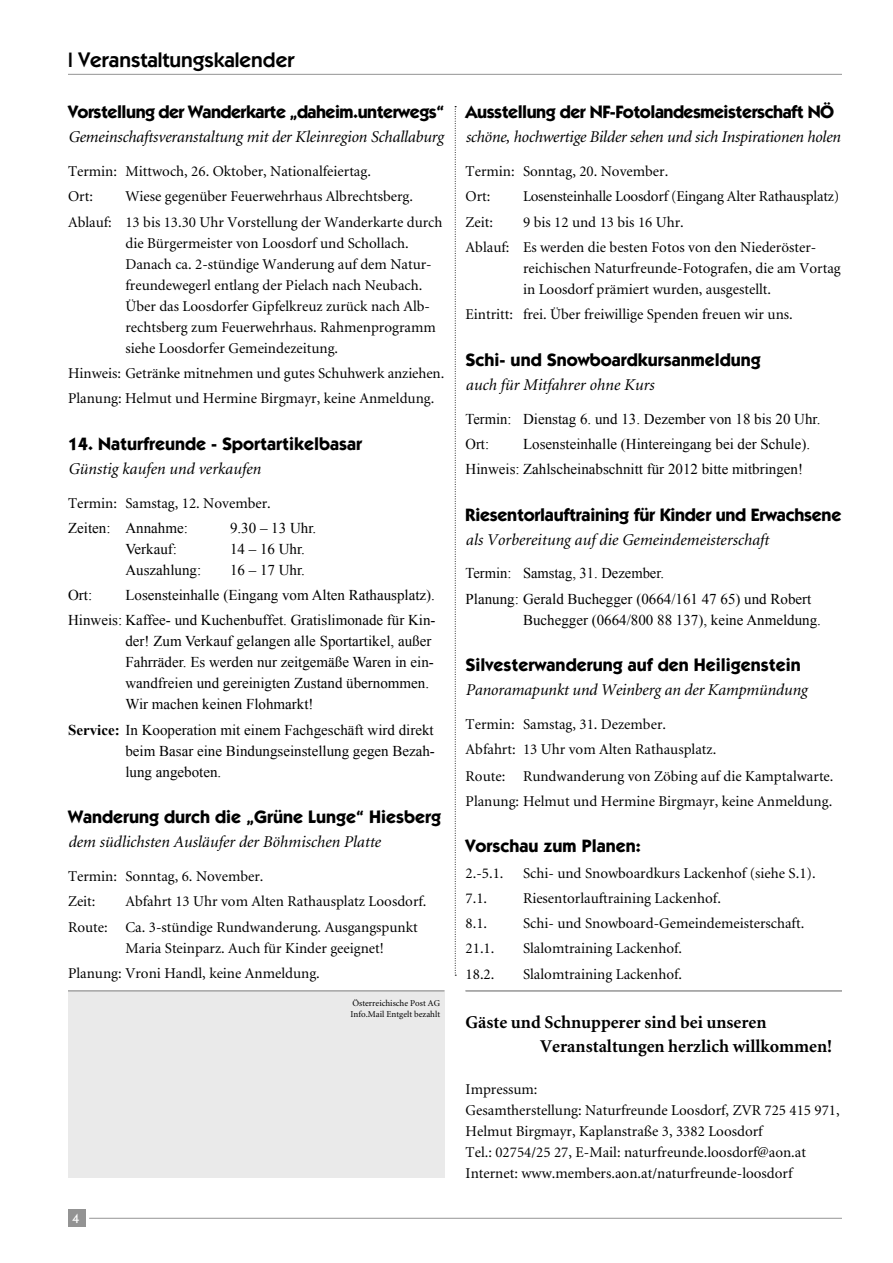
<style>
.page{position:relative;width:893px;height:1263px;background:#fff}
.page>*{position:absolute;margin:0;border:0;box-sizing:border-box;transform-origin:0 0}
.t1{font:600 21px "Itc Kabel";color:#000}
.S_4_Titel{font:700 18px "Itc Kabel";color:#000}
._20_30_40_50_60_70_Jahre{font:700 18px "Minion";color:#000}
.S_4_Titel-2{font:700 18px "Itc Kabel";letter-spacing:-.025em;color:#000}
.Ort_Zeit_Kosten_Leitung{font:700 18px "Itc Kabel";letter-spacing:-.025em;color:#000}
.S_4_Untertitel{font:italic 16.5px "Minion";letter-spacing:-.01em;color:#000}
.Ort_Zeit_Kosten_Leitung-2{font:15px/21px "Minion";color:#000}
.Ort_Zeit_Kosten_Leitung-3{font:15px/21px "Times New Roman";color:#000}
.t2{font:500 13.5px "Itc Kabel";color:#fff}
.t3{font:9px/10.8px "Minion";color:#000}
.s1{font-weight:700}
</style>
<div class="page">
<div style="left:68px;top:991px;width:376px;height:187px;background:#eaeaea"></div>
<hr style="left:68px;top:74px;width:774px;height:1px;background:#aaa">
<hr style="left:466px;top:990px;width:376px;height:1px;background:#aaa">
<hr style="left:68px;top:990px;width:376px;height:1px;background:#aaa">
<hr style="left:89px;top:1218px;width:753px;height:1px;background:#aaa">
<div style="left:68px;top:1210px;width:17px;height:17px;background:#939393"></div>
<svg style="left:455px;top:106px;width:1px;height:870px"></svg>
<p class="t1" style="left:68px;top:48px;width:228px">| Veranstaltungskalender</p>
<p class="S_4_Titel-2" style="left:68px;top:101px;width:378px">Vorstellung der Wanderkarte „daheim.unterwegs“</p>
<p class="S_4_Untertitel" style="left:68px;top:129px;width:377px">Gemeinschaftsveranstaltung mit der Kleinregion Schallaburg</p>
<p class="Ort_Zeit_Kosten_Leitung-2" style="left:68px;top:161px;width:304px">Termin: Mittwoch, 26. Oktober, Nationalfeiertag.</p>
<p class="Ort_Zeit_Kosten_Leitung-2" style="left:68px;top:187px;width:26px">Ort:</p>
<p class="Ort_Zeit_Kosten_Leitung-2" style="left:125px;top:187px;width:289px">Wiese gegenüber Feuerwehrhaus Albrechtsberg.</p>
<p class="Ort_Zeit_Kosten_Leitung-2" style="left:125px;top:212px;width:319px;text-indent:-57px">Ablauf: 13 bis 13.30 Uhr Vorstellung der Wanderkarte durch die Bürgermeister von Loosdorf und Schollach.<br>Danach ca. 2-stündige Wanderung auf dem Natur&shy;freundewegerl entlang der Pielach nach Neubach.<br>Über das Loosdorfer Gipfelkreuz zurück nach Alb&shy;rechtsberg zum Feuerwehrhaus. Rahmenprogramm siehe Loosdorfer Gemeindezeitung.</p>
<p class="Ort_Zeit_Kosten_Leitung-2" style="left:68px;top:363px;width:378px">Hinweis: Getränke mitnehmen und gutes Schuhwerk anziehen.</p>
<p class="Ort_Zeit_Kosten_Leitung-2" style="left:68px;top:388px;width:368px">Planung: Helmut und Hermine Birgmayr, keine Anmeldung.</p>
<p class="S_4_Titel" style="left:68px;top:432px;width:296px">14. Naturfreunde - Sportartikelbasar</p>
<p class="S_4_Untertitel" style="left:68px;top:460px;width:194px">Günstig kaufen und verkaufen</p>
<p class="Ort_Zeit_Kosten_Leitung-2" style="left:68px;top:493px;width:204px">Termin: Samstag, 12. November.</p>
<p class="Ort_Zeit_Kosten_Leitung-3" style="left:68px;top:517px;width:121px">Zeiten: Annahme:</p>
<p class="Ort_Zeit_Kosten_Leitung-3" style="left:230px;top:517px;width:88px">9.30 – 13 Uhr.</p>
<p class="Ort_Zeit_Kosten_Leitung-3" style="left:125px;top:538px;width:53px">Verkauf:</p>
<p class="Ort_Zeit_Kosten_Leitung-3" style="left:230px;top:538px;width:76px">14 – 16 Uhr.</p>
<p class="Ort_Zeit_Kosten_Leitung-3" style="left:125px;top:559px;width:77px">Auszahlung:</p>
<p class="Ort_Zeit_Kosten_Leitung-3" style="left:230px;top:559px;width:76px">16 – 17 Uhr.</p>
<p class="Ort_Zeit_Kosten_Leitung-3" style="left:68px;top:584px;width:26px">Ort:</p>
<p class="Ort_Zeit_Kosten_Leitung-3" style="left:125px;top:584px;width:311px">Losensteinhalle (Eingang vom Alten Rathausplatz).</p>
<p class="Ort_Zeit_Kosten_Leitung-3" style="left:125px;top:610px;width:312px;text-indent:-57px">Hinweis: Kaffee- und Kuchenbuffet. Gratislimonade für Kin&shy;der! Zum Verkauf gelangen alle Sportartikel, außer Fahrräder. Es werden nur zeitgemäße Waren in ein&shy;wandfreien und gereinigten Zustand übernommen.<br>Wir machen keinen Flohmarkt!</p>
<p class="Ort_Zeit_Kosten_Leitung-3" style="left:125px;top:719px;width:311px;text-align:justify;text-indent:-57px"><span class="s1">Service:</span> In Kooperation mit einem Fachgeschäft wird direkt beim Basar eine Bindungseinstellung gegen Bezah&shy;lung angeboten.</p>
<p class="S_4_Titel" style="left:68px;top:806px;width:375px">Wanderung durch die „Grüne Lunge“ Hiesberg</p>
<p class="S_4_Untertitel" style="left:68px;top:834px;width:314px">dem südlichsten Ausläufer der Böhmischen Platte</p>
<p class="Ort_Zeit_Kosten_Leitung-2" style="left:68px;top:866px;width:197px">Termin: Sonntag, 6. November.</p>
<p class="Ort_Zeit_Kosten_Leitung-2" style="left:68px;top:891px;width:29px">Zeit:</p>
<p class="Ort_Zeit_Kosten_Leitung-2" style="left:125px;top:891px;width:303px">Abfahrt 13 Uhr vom Alten Rathausplatz Loosdorf.</p>
<p class="Ort_Zeit_Kosten_Leitung-2" style="left:125px;top:917px;width:294px;text-indent:-57px">Route: Ca. 3-stündige Rundwanderung. Ausgangspunkt<br>Maria Steinparz. Auch für Kinder geeignet!</p>
<p class="Ort_Zeit_Kosten_Leitung-2" style="left:68px;top:963px;width:253px">Planung: Vroni Handl, keine Anmeldung.</p>
<p class="t2" style="left:72px;top:1210px;width:9px">4</p>
<p class="t3" style="left:350px;top:998px;width:91px">Österreichische Post AG<br>Info.Mail Entgelt bezahlt</p>
<p class="Ort_Zeit_Kosten_Leitung" style="left:466px;top:101px;width:370px">Ausstellung der NF-Fotolandesmeisterschaft NÖ</p>
<p class="S_4_Untertitel" style="left:466px;top:129px;width:376px">schöne, hochwertige Bilder sehen und sich Inspirationen holen</p>
<p class="Ort_Zeit_Kosten_Leitung-2" style="left:466px;top:161px;width:204px">Termin: Sonntag, 20. November.</p>
<p class="Ort_Zeit_Kosten_Leitung-2" style="left:466px;top:187px;width:26px">Ort:</p>
<p class="Ort_Zeit_Kosten_Leitung-2" style="left:523px;top:187px;width:318px">Losensteinhalle Loosdorf (Eingang Alter Rathausplatz)</p>
<p class="Ort_Zeit_Kosten_Leitung-2" style="left:466px;top:212px;width:29px">Zeit:</p>
<p class="Ort_Zeit_Kosten_Leitung-2" style="left:523px;top:212px;width:162px">9 bis 12 und 13 bis 16 Uhr.</p>
<p class="Ort_Zeit_Kosten_Leitung-2" style="left:523px;top:237px;width:319px;text-indent:-57px">Ablauf: Es werden die besten Fotos von den Niederöster&shy;reichischen Naturfreunde-Fotografen, die am Vortag in Loosdorf prämiert wurden, ausgestellt.</p>
<p class="Ort_Zeit_Kosten_Leitung-2" style="left:466px;top:304px;width:329px">Eintritt: frei. Über freiwillige Spenden freuen wir uns.</p>
<p class="S_4_Titel" style="left:466px;top:348px;width:297px">Schi- und Snowboardkursanmeldung</p>
<p class="S_4_Untertitel" style="left:466px;top:376px;width:190px">auch für Mitfahrer ohne Kurs</p>
<p class="Ort_Zeit_Kosten_Leitung-3" style="left:466px;top:408px;width:356px">Termin: Dienstag 6. und 13. Dezember von 18 bis 20 Uhr.</p>
<p class="Ort_Zeit_Kosten_Leitung-3" style="left:466px;top:433px;width:25px">Ort:</p>
<p class="Ort_Zeit_Kosten_Leitung-3" style="left:523px;top:433px;width:289px">Losensteinhalle (Hintereingang bei der Schule).</p>
<p class="Ort_Zeit_Kosten_Leitung-3" style="left:466px;top:458px;width:339px">Hinweis: Zahlscheinabschnitt für 2012 bitte mitbringen!</p>
<p class="S_4_Titel" style="left:466px;top:503px;width:377px">Riesentorlauftraining für Kinder und Erwachsene</p>
<p class="S_4_Untertitel" style="left:466px;top:531px;width:305px">als Vorbereitung auf die Gemeindemeisterschaft</p>
<p class="Ort_Zeit_Kosten_Leitung-3" style="left:466px;top:563px;width:200px">Termin: Samstag, 31. Dezember.</p>
<p class="Ort_Zeit_Kosten_Leitung-3" style="left:523px;top:588px;width:299px;text-indent:-57px">Planung: Gerald Buchegger (0664/161 47 65) und Robert<br>Buchegger (0664/800 88 137), keine Anmeldung.</p>
<p class="S_4_Titel" style="left:466px;top:654px;width:337px">Silvesterwanderung auf den Heiligenstein</p>
<p class="S_4_Untertitel" style="left:466px;top:682px;width:343px">Panoramapunkt und Weinberg an der Kampmündung</p>
<p class="Ort_Zeit_Kosten_Leitung-2" style="left:466px;top:714px;width:202px">Termin: Samstag, 31. Dezember.</p>
<p class="Ort_Zeit_Kosten_Leitung-2" style="left:466px;top:740px;width:252px">Abfahrt: 13 Uhr vom Alten Rathausplatz.</p>
<p class="Ort_Zeit_Kosten_Leitung-2" style="left:466px;top:766px;width:369px">Route: Rundwanderung von Zöbing auf die Kamptalwarte.</p>
<p class="Ort_Zeit_Kosten_Leitung-2" style="left:466px;top:791px;width:368px">Planung: Helmut und Hermine Birgmayr, keine Anmeldung.</p>
<p class="S_4_Titel" style="left:466px;top:835px;width:177px">Vorschau zum Planen:</p>
<p class="Ort_Zeit_Kosten_Leitung-2" style="left:466px;top:863px;width:39px">2.-5.1.</p>
<p class="Ort_Zeit_Kosten_Leitung-2" style="left:523px;top:863px;width:294px">Schi- und Snowboardkurs Lackenhof (siehe S.1).</p>
<p class="Ort_Zeit_Kosten_Leitung-2" style="left:466px;top:888px;width:23px">7.1.</p>
<p class="Ort_Zeit_Kosten_Leitung-2" style="left:523px;top:888px;width:199px">Riesentorlauftraining Lackenhof.</p>
<p class="Ort_Zeit_Kosten_Leitung-2" style="left:466px;top:913px;width:23px">8.1.</p>
<p class="Ort_Zeit_Kosten_Leitung-2" style="left:523px;top:913px;width:283px">Schi- und Snowboard-Gemeindemeisterschaft.</p>
<p class="Ort_Zeit_Kosten_Leitung-2" style="left:466px;top:939px;width:30px">21.1.</p>
<p class="Ort_Zeit_Kosten_Leitung-2" style="left:523px;top:939px;width:161px">Slalomtraining Lackenhof.</p>
<p class="Ort_Zeit_Kosten_Leitung-2" style="left:466px;top:964px;width:30px">18.2.</p>
<p class="Ort_Zeit_Kosten_Leitung-2" style="left:523px;top:964px;width:161px">Slalomtraining Lackenhof.</p>
<p class="_20_30_40_50_60_70_Jahre" style="left:466px;top:1013px;width:302px">Gäste und Schnupperer sind bei unseren</p>
<p class="_20_30_40_50_60_70_Jahre" style="left:540px;top:1037px;width:294px">Veranstaltungen herzlich willkommen!</p>
<p class="Ort_Zeit_Kosten_Leitung-2" style="left:466px;top:1079px;width:73px">Impressum:</p>
<p class="Ort_Zeit_Kosten_Leitung-2" style="left:466px;top:1100px;width:376px">Gesamtherstellung: Naturfreunde Loosdorf, ZVR 725 415 971, Helmut Birgmayr, Kaplanstraße 3, 3382 Loosdorf<br>Tel.: 02754/25 27, E-Mail: naturfreunde.loosdorf@aon.at Internet: www.members.aon.at/naturfreunde-loosdorf</p>
</div>
